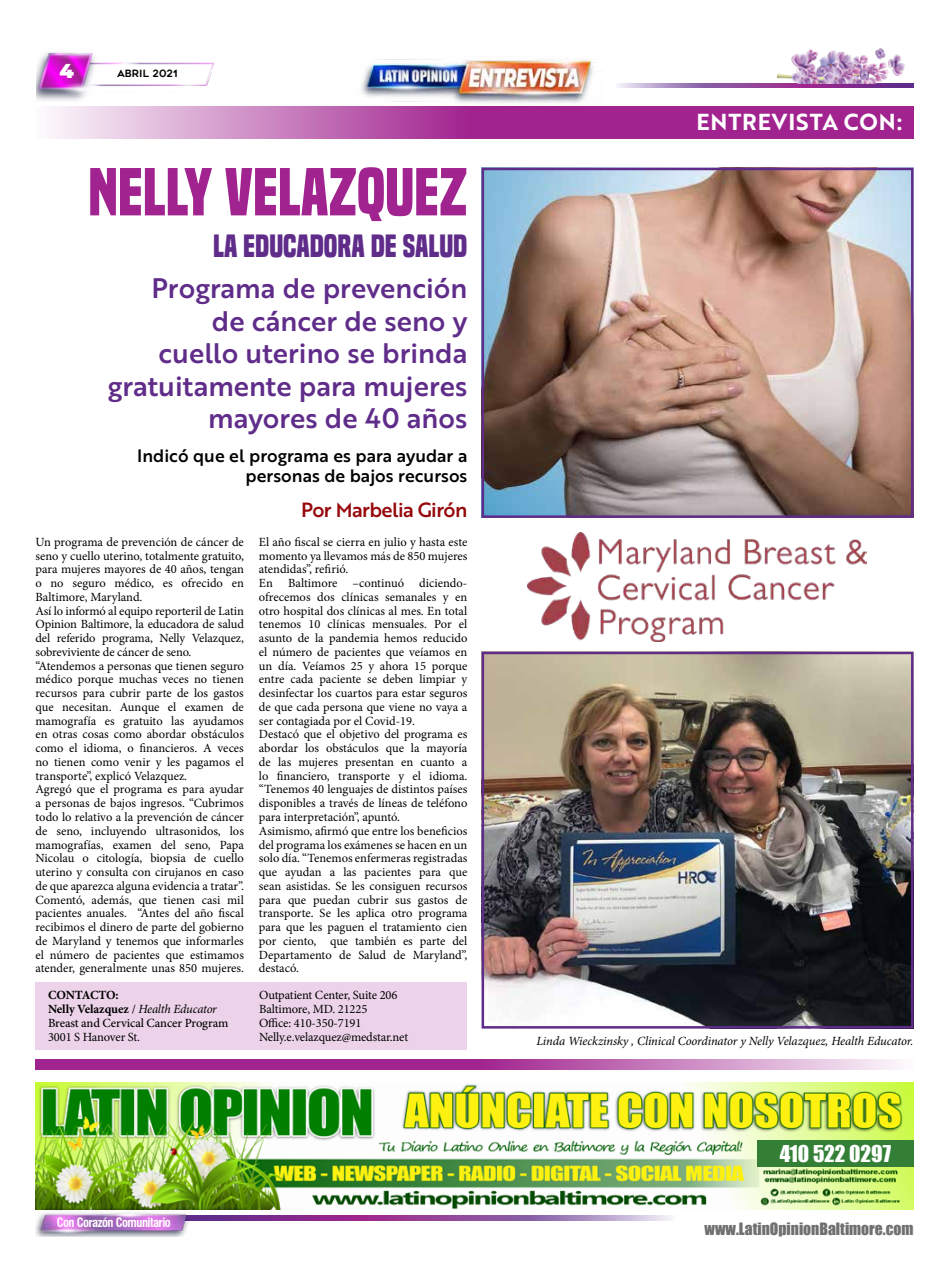
<style>
.page{position:relative;width:949px;height:1279px;background:#fff}
.page>*{position:absolute;margin:0;border:0;box-sizing:border-box;transform-origin:0 0}
.t1{font:700 62.5px "Built Titling Rg";color:#a1238f}
.t2{font:700 30px "Built Titling Rg";color:#602c8a}
.t3{font:27.5px/32.5px "Brother 1816 Medium";color:#602c8a;text-align:right}
.t4{font:22.5px "Brother 1816 Bold";letter-spacing:.04em;color:#fff}
.t5{font:21.25px "Impact";color:#fff}
.t6{font:20px "Brother 1816 Medium";letter-spacing:-.03em;color:#96080b}
.t7{font:900 20px "Montserrat";color:#fff}
.t8{font:17.5px/20px "Brother 1816 Medium";color:#000;text-align:right}
.t9{font:15.62px "Impact";color:#707070}
.t10{font:12.5px/13.8px "Minion Pro";color:#000}
.t11{font:500 12.5px/13.8px "Minion Pro";letter-spacing:-.01em;color:#000}
.t12{font:italic 12.5px "Minion Pro";letter-spacing:-.01em;color:#000}
.t13{font:700 condensed 12.5px "Swiss 721 BT";letter-spacing:-.04em;color:#fff}
.t14{font:10px "Geometos";letter-spacing:.005em;color:#000}
.s1{font-weight:700}
.s2{font-weight:400}
.s3{font-weight:400;font-style:italic}
</style>
<div class="page">
<img style="left:36px;top:52px;width:179px;height:49px">
<svg style="left:617px;top:84px;width:296px;height:4px"></svg>
<svg style="left:191px;top:1215px;width:481px;height:4px;background:#9756a4"></svg>
<img style="left:361px;top:59px;width:232px;height:44px">
<img style="left:35px;top:1210px;width:156px;height:25px">
<img style="left:769px;top:48px;width:144px;height:36px">
<img style="left:35px;top:1082px;width:878px;height:126px">
<div style="left:35px;top:981px;width:432px;height:68px;background:#ecd3e9"></div>
<svg style="left:50px;top:106px;width:863px;height:32px;background:#b656a8"></svg>
<svg style="left:35px;top:1059px;width:865px;height:10px;background:#b656a8"></svg>
<img style="left:484px;top:171px;width:426px;height:344px">
<div style="left:481px;top:168px;width:432px;height:350px;border:2px solid #602c8a"></div>
<img style="left:527px;top:532px;width:339px;height:109px">
<img style="left:484px;top:654px;width:426px;height:371px">
<div style="left:481px;top:651px;width:432px;height:377px;border:2px solid #602c8a"></div>
<div style="left:757px;top:1139px;width:156px;height:27px;background:#327f35"></div>
<h3 class="t7" style="left:59px;top:56px;width:16px">4</h3>
<p class="t14" style="left:117px;top:68px;width:62px">Abril 2021</p>
<h1 class="t1" style="left:88px;top:155px;width:381px">NELLY VELAZQUEZ</h1>
<h2 class="t2" style="left:213px;top:228px;width:256px">LA EDUCADORA DE SALUD</h2>
<h3 class="t3" style="left:108px;top:271px;width:361px">Programa de prevención<br>de cáncer de seno y<br>cuello uterino se brinda gratuitamente para mujeres mayores de 40 años</h3>
<h3 class="t8" style="left:137px;top:445px;width:331px">Indicó que el programa es para ayudar a personas de bajos recursos</h3>
<h3 class="t6" style="left:301px;top:495px;width:168px">Por Marbelia Girón</h3>
<p class="t10" style="left:35px;top:535px;width:210px">Un programa de prevención de cáncer de seno y cuello uterino, totalmente gratuito, para mujeres mayores de 40 años, tengan o no seguro médico, es ofrecido en Baltimore, Maryland.<br>Así lo informó al equipo reporteril de Latin Opinion Baltimore, la educadora de salud del referido programa, Nelly Velazquez, sobreviviente de cáncer de seno. “Atendemos a personas que tienen seguro médico porque muchas veces no tienen recursos para cubrir parte de los gastos que necesitan. Aunque el examen de mamografía es gratuito las ayudamos en otras cosas como abordar obstáculos como el idioma, o financieros. A veces no tienen como venir y les pagamos el transporte”, explicó Velazquez.<br>Agregó que el programa es para ayudar a personas de bajos ingresos. “Cubrimos todo lo relativo a la prevención de cáncer de seno, incluyendo ultrasonidos, los mamografías, examen del seno, Papa Nicolau o citología, biopsia de cuello uterino y consulta con cirujanos en caso de que aparezca alguna evidencia a tratar”.<br>Comentó, además, que tienen casi mil pacientes anuales. “Antes del año fiscal recibimos el dinero de parte del gobierno de Maryland y tenemos que informarles el número de pacientes que estimamos atender, generalmente unas 850 mujeres.</p>
<p class="t10" style="left:259px;top:535px;width:210px">El año fiscal se cierra en julio y hasta este momento ya llevamos más de 850 mujeres atendidas”, refirió.<br>En Baltimore –continuó diciendo&shy;ofrecemos dos clínicas semanales y en otro hospital dos clínicas al mes. En total tenemos 10 clínicas mensuales. Por el asunto de la pandemia hemos reducido el número de pacientes que veíamos en un día. Veíamos 25 y ahora 15 porque entre cada paciente se deben limpiar y desinfectar los cuartos para estar seguros de que cada persona que viene no vaya a ser contagiada por el Covid-19.<br>Destacó que el objetivo del programa es abordar los obstáculos que la mayoría de las mujeres presentan en cuanto a lo financiero, transporte y el idioma. “Tenemos 40 lenguajes de distintos países disponibles a través de líneas de teléfono para interpretación”, apuntó.<br>Asimismo, afirmó que entre los beneficios del programa los exámenes se hacen en un solo día. “Tenemos enfermeras registradas que ayudan a las pacientes para que sean asistidas. Se les consiguen recursos para que puedan cubrir sus gastos de transporte. Se les aplica otro programa para que les paguen el tratamiento cien por ciento, que también es parte del Departamento de Salud de Maryland”, destacó.</p>
<p class="t11" style="left:48px;top:988px;width:182px"><span class="s1">CONTACTO:<br>Nelly Velazquez</span> <span class="s2">/</span> <span class="s3">Health Educator<br></span>Breast and Cervical Cancer Program</p>
<p class="t10" style="left:48px;top:1029px;width:93px">3001 S Hanover St.</p>
<p class="t10" style="left:259px;top:988px;width:151px">Outpatient Center, Suite 206<br>Baltimore, MD. 21225<br>Office: 410-350-7191<br>Nelly.e.velazquez@medstar.net</p>
<p class="t13" style="left:57px;top:1214px;width:116px">Con Corazón Comunitario</p>
<h3 class="t4" style="left:696px;top:105px;width:207px">ENTREVISTA CON:</h3>
<p class="t12" style="left:536px;top:1032px;width:378px">Linda Wieckzinsky , Clinical Coordinator y Nelly Velazquez, Health Educator.</p>
<h3 class="t5" style="left:779px;top:1136px;width:113px">410 522 0297</h3>
<p class="t9" style="left:704px;top:1216px;width:210px">www.LatinOpinionBaltimore.com</p>
</div>
